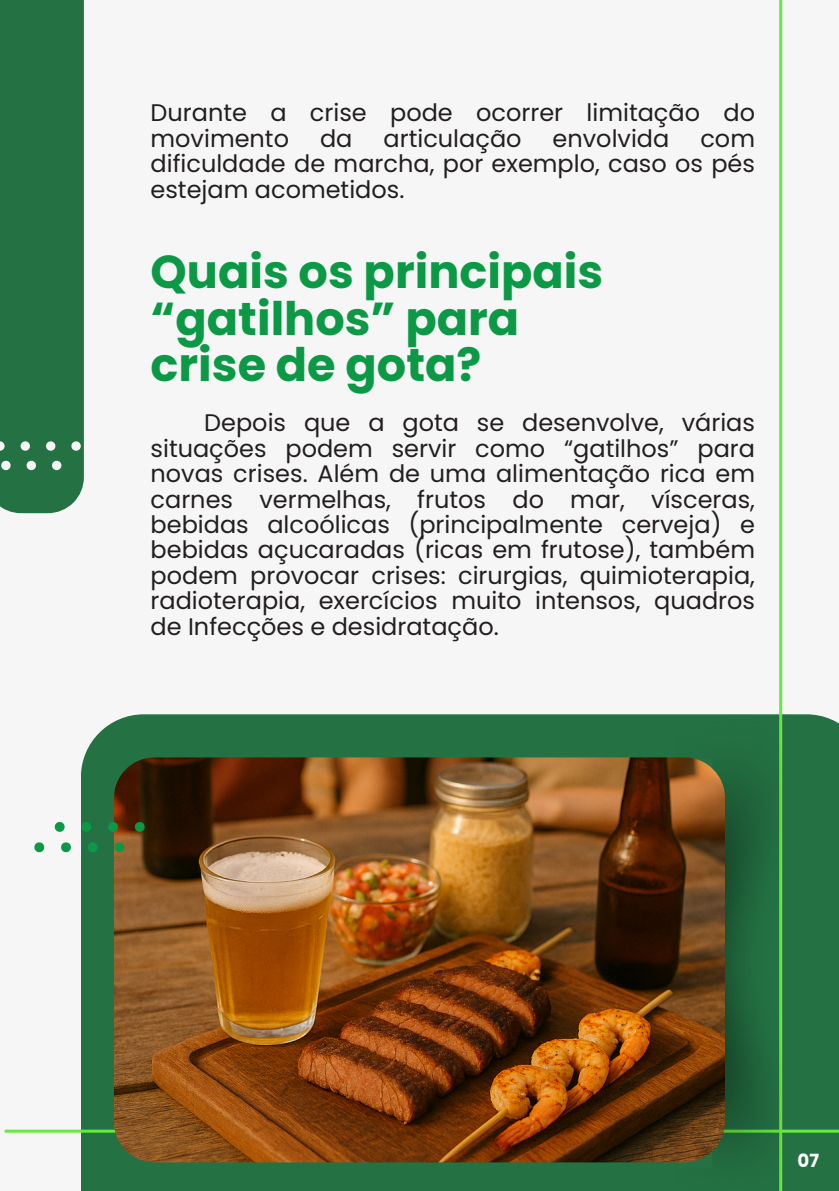
<style>
.page{position:relative;width:839px;height:1191px;background:#fff}
.page>*{position:absolute;margin:0;border:0;box-sizing:border-box;transform-origin:0 0}
.t1{font:700 46.2px/46.4px "Poppins";color:#0b9946}
.t2{font:24px/25.4px "Poppins";color:#231f20;text-align:justify}
.t3{font:700 18.2px "Poppins";color:#fff}
</style>
<div class="page">
<div style="left:0;top:0;width:838px;height:1190px;background:#f6f6f6"></div>
<div style="left:81px;top:714px;width:757px;height:477px;background:#247244"></div>
<div style="left:0;top:0;width:84px;height:513px;background:#247244"></div>
<hr style="left:779px;top:0;width:3px;height:1191px;background:#66e940">
<hr style="left:5px;top:1130px;width:833px;height:3px;background:#66e940">
<svg style="left:71px;top:441px;width:10px;height:10px"></svg>
<svg style="left:46px;top:441px;width:9px;height:10px"></svg>
<svg style="left:21px;top:441px;width:9px;height:10px"></svg>
<svg style="left:0;top:441px;width:5px;height:10px"></svg>
<svg style="left:52px;top:461px;width:9px;height:9px"></svg>
<svg style="left:27px;top:461px;width:9px;height:9px"></svg>
<svg style="left:1px;top:461px;width:10px;height:9px"></svg>
<img style="left:676px;top:716px;width:104px;height:475px">
<img style="left:114px;top:757px;width:611px;height:405px;border-radius:40px">
<svg style="left:135px;top:822px;width:10px;height:10px"></svg>
<svg style="left:108px;top:822px;width:10px;height:10px"></svg>
<svg style="left:81px;top:822px;width:10px;height:10px"></svg>
<svg style="left:55px;top:822px;width:10px;height:10px"></svg>
<svg style="left:114px;top:842px;width:10px;height:10px"></svg>
<svg style="left:88px;top:842px;width:10px;height:10px"></svg>
<svg style="left:61px;top:842px;width:10px;height:10px"></svg>
<svg style="left:34px;top:842px;width:10px;height:10px"></svg>
<p class="t2" style="left:150px;top:100px;width:606px">Durante a crise pode ocorrer limitação do movimento</p>
<p class="t2" style="left:320px;top:126px;width:34px">da</p>
<p class="t2" style="left:383px;top:126px;width:139px">articulação</p>
<p class="t2" style="left:552px;top:126px;width:118px">envolvida</p>
<p class="t2" style="left:150px;top:126px;width:606px;text-indent:550px">com dificuldade de marcha, por exemplo, caso os pés estejam acometidos.</p>
<h1 class="t1" style="left:150px;top:249px;width:454px">Quais os principais “gatilhos” para crise de gota?</h1>
<p class="t2" style="left:150px;top:410px;width:606px;text-indent:54px">Depois que a gota se desenvolve, várias situações podem servir como “gatilhos” para novas crises. Além de uma alimentação rica em carnes vermelhas, frutos do mar, vísceras, bebidas alcoólicas (principalmente cerveja) e bebidas açucaradas (ricas em frutose), também podem provocar crises: cirurgias, quimioterapia, radioterapia, exercícios muito intensos, quadros de Infecções e desidratação.</p>
<p class="t3" style="left:797px;top:1148px;width:23px">07</p>
</div>
